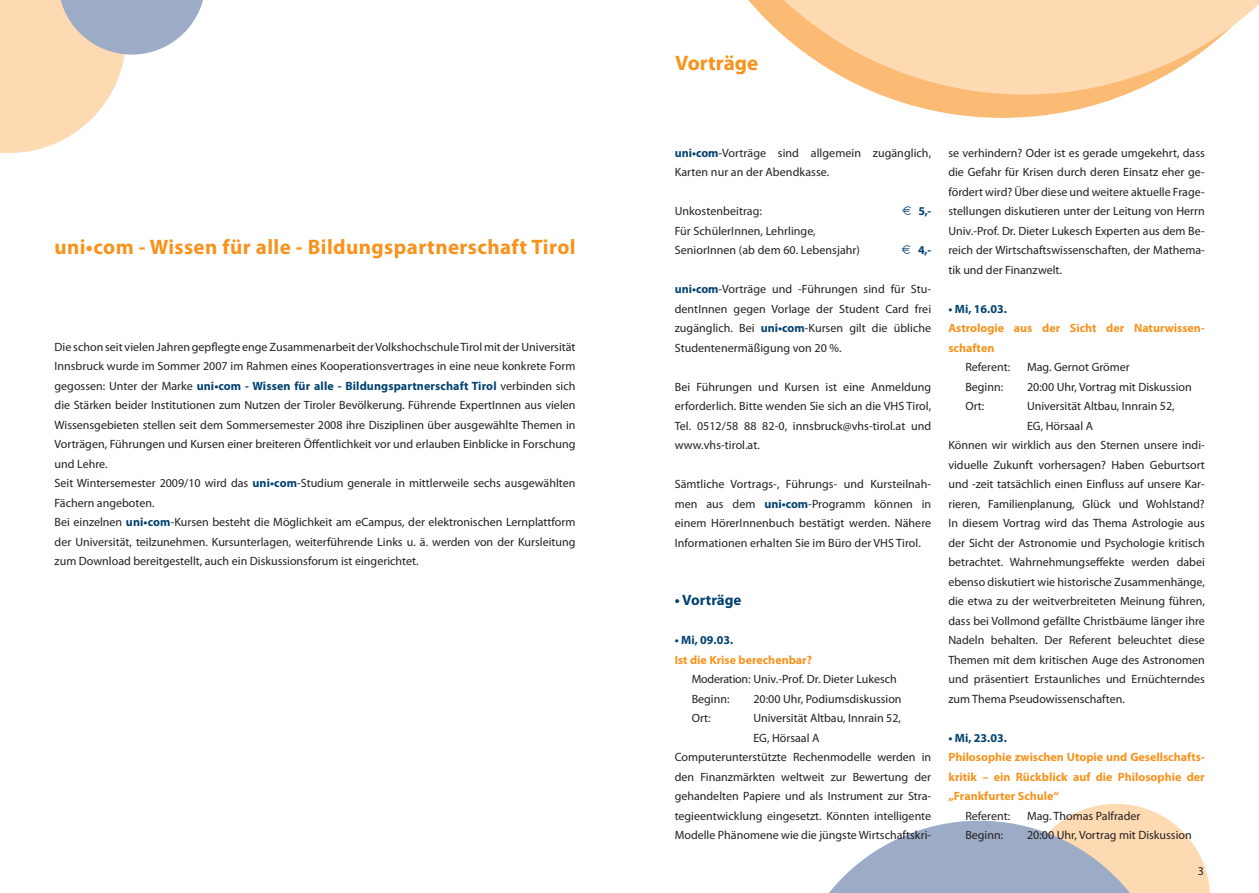
<style>
.page{position:relative;width:1259px;height:893px;background:#fff}
.page>*{position:absolute;margin:0;border:0;box-sizing:border-box;transform-origin:0 0}
.t1{font:700 21px "Myriad Pro";letter-spacing:.02em;color:#f7931d}
.t2{font:700 21px "Myriad Pro";color:#f7931d}
.t3{font:700 15px "Myriad Pro";color:#004271}
.t4{font:12px/19.5px "Myriad Pro";color:#231f20}
.t5{font:700 12px/19.5px "Myriad Pro";color:#f7931d}
.t6{font:700 12px "Myriad Pro";color:#004271}
.s1{font-weight:700;color:#004271}
.s2{font-family:"Euro Collection";font-weight:400}
</style>
<div class="page">
<svg style="left:829px;top:804px;width:381px;height:89px"></svg>
<svg style="left:0;top:0;width:203px;height:153px"></svg>
<svg style="left:881px;top:95px;width:243px;height:23px;fill:#fcbb74"></svg>
<svg style="left:748px;top:0;width:511px;height:95px;fill:#fedab3"></svg>
<h1 class="t1" style="left:54px;top:233px;width:523px">uni•com - Wissen für alle - Bildungspartnerschaft Tirol</h1>
<p class="t4" style="left:55px;top:337px;width:522px">Die schon seit vielen Jahren gepflegte enge Zusammenarbeit der Volkshochschule Tirol mit der Universität Innsbruck wurde im Sommer 2007 im Rahmen eines Kooperationsvertrages in eine neue konkrete Form gegossen: Unter der Marke <span class="s1">uni•com - Wissen für alle - Bildungspartnerschaft Tirol</span> verbinden sich die Stärken beider Institutionen zum Nutzen der Tiroler Bevölkerung. Führende ExpertInnen aus vielen Wissensgebieten stellen seit dem Sommersemester 2008 ihre Disziplinen über ausgewählte Themen in Vorträgen, Führungen und Kursen einer breiteren Öffentlichkeit vor und erlauben Einblicke in Forschung und Lehre.<br>Seit Wintersemester 2009/10 wird das <span class="s1">uni•com</span>-Studium generale in mittlerweile sechs ausgewählten Fächern angeboten.<br>Bei einzelnen <span class="s1">uni•com</span>-Kursen besteht die Möglichkeit am eCampus, der elektronischen Lernplattform der Universität, teilzunehmen. Kursunterlagen, weiterführende Links u. ä. werden von der Kursleitung zum Download bereitgestellt, auch ein Diskussionsforum ist eingerichtet.</p>
<h1 class="t2" style="left:675px;top:49px;width:84px">Vorträge</h1>
<p class="t4" style="left:675px;top:143px;width:258px"><span class="s1">uni•com</span>-Vorträge sind allgemein zugänglich,<br>Karten nur an der Abendkasse.</p>
<p class="t4" style="left:675px;top:201px;width:89px">Unkostenbeitrag:</p>
<p class="t6" style="left:902px;top:203px;width:30px"><span class="s2">E</span> 5,-</p>
<p class="t4" style="left:675px;top:221px;width:187px">Für SchülerInnen, Lehrlinge,<br>SeniorInnen (ab dem 60. Lebensjahr)</p>
<p class="t6" style="left:902px;top:242px;width:31px"><span class="s2">E</span> 4,-</p>
<p class="t4" style="left:675px;top:279px;width:258px;text-align:justify"><span class="s1">uni•com</span>-Vorträge und -Führungen sind für Stu&shy;dentInnen gegen Vorlage der Student Card frei zugänglich. Bei <span class="s1">uni•com</span>-Kursen gilt die übliche Studentenermäßigung von 20 %.</p>
<p class="t4" style="left:675px;top:377px;width:258px;text-align:justify">Bei Führungen und Kursen ist eine Anmeldung erforderlich. Bitte wenden Sie sich an die VHS Tirol, Tel. 0512/58 88 82-0, innsbruck@vhs-tirol.at und www.vhs-tirol.at.</p>
<p class="t4" style="left:675px;top:474px;width:258px;text-align:justify">Sämtliche Vortrags-, Führungs- und Kursteilnah&shy;men aus dem <span class="s1">uni•com</span>-Programm können in einem HörerInnenbuch bestätigt werden. Nähere Informationen erhalten Sie im Büro der VHS Tirol.</p>
<p class="t3" style="left:675px;top:590px;width:68px">• Vorträge</p>
<p class="t6" style="left:675px;top:632px;width:60px">• Mi, 09.03.</p>
<p class="t5" style="left:675px;top:650px;width:139px">Ist die Krise berechenbar?</p>
<p class="t4" style="left:692px;top:669px;width:207px">Moderation: Univ.-Prof. Dr. Dieter Lukesch<br>Beginn:</p>
<p class="t4" style="left:753px;top:689px;width:150px">20:00 Uhr, Podiumsdiskussion</p>
<p class="t4" style="left:692px;top:708px;width:20px">Ort:</p>
<p class="t4" style="left:753px;top:708px;width:149px">Universität Altbau, Innrain 52,</p>
<p class="t4" style="left:753px;top:728px;width:68px">EG, Hörsaal A</p>
<p class="t4" style="left:675px;top:747px;width:258px">Computerunterstützte Rechenmodelle werden in</p>
<p class="t4" style="left:675px;top:767px;width:258px">den Finanzmärkten weltweit zur Bewertung der</p>
<p class="t4" style="left:675px;top:786px;width:258px">gehandelten Papiere und als Instrument zur Stra-</p>
<p class="t4" style="left:675px;top:806px;width:258px">tegieentwicklung eingesetzt. Könnten intelligente</p>
<p class="t4" style="left:675px;top:825px;width:258px">Modelle Phänomene wie die jüngste Wirtschaftskri-</p>
<p class="t4" style="left:948px;top:143px;width:258px;text-align:justify">se verhindern? Oder ist es gerade umgekehrt, dass die Gefahr für Krisen durch deren Einsatz eher ge&shy;fördert wird? Über diese und weitere aktuelle Frage&shy;stellungen diskutieren unter der Leitung von Herrn Univ.-Prof. Dr. Dieter Lukesch Experten aus dem Be&shy;reich der Wirtschaftswissenschaften, der Mathema&shy;tik und der Finanzwelt.</p>
<p class="t6" style="left:948px;top:301px;width:60px">• Mi, 16.03.</p>
<p class="t5" style="left:948px;top:318px;width:258px">Astrologie aus der Sicht der Naturwissen&shy;schaften</p>
<p class="t4" style="left:965px;top:357px;width:46px">Referent:</p>
<p class="t4" style="left:1027px;top:357px;width:104px">Mag. Gernot Grömer</p>
<p class="t4" style="left:965px;top:377px;width:39px">Beginn:</p>
<p class="t4" style="left:1027px;top:377px;width:166px">20:00 Uhr, Vortrag mit Diskussion</p>
<p class="t4" style="left:965px;top:396px;width:20px">Ort:</p>
<p class="t4" style="left:1027px;top:396px;width:149px">Universität Altbau, Innrain 52,</p>
<p class="t4" style="left:1027px;top:416px;width:68px">EG, Hörsaal A</p>
<p class="t4" style="left:948px;top:435px;width:258px">Können wir wirklich aus den Sternen unsere indi-</p>
<p class="t4" style="left:948px;top:455px;width:258px">viduelle Zukunft vorhersagen? Haben Geburtsort</p>
<p class="t4" style="left:948px;top:474px;width:258px">und -zeit tatsächlich einen Einfluss auf unsere Kar-</p>
<p class="t4" style="left:948px;top:494px;width:258px">rieren, Familienplanung, Glück und Wohlstand?</p>
<p class="t4" style="left:948px;top:513px;width:258px">In diesem Vortrag wird das Thema Astrologie aus</p>
<p class="t4" style="left:948px;top:533px;width:258px">der Sicht der Astronomie und Psychologie kritisch</p>
<p class="t4" style="left:948px;top:552px;width:258px">betrachtet. Wahrnehmungseffekte werden dabei</p>
<p class="t4" style="left:948px;top:572px;width:258px">ebenso diskutiert wie historische Zusammenhänge,</p>
<p class="t4" style="left:948px;top:591px;width:258px">die etwa zu der weitverbreiteten Meinung führen,</p>
<p class="t4" style="left:948px;top:611px;width:258px">dass bei Vollmond gefällte Christbäume länger ihre</p>
<p class="t4" style="left:948px;top:630px;width:258px">Nadeln behalten. Der Referent beleuchtet diese</p>
<p class="t4" style="left:948px;top:650px;width:258px">Themen mit dem kritischen Auge des Astronomen</p>
<p class="t4" style="left:948px;top:669px;width:258px">und präsentiert Erstaunliches und Ernüchterndes</p>
<p class="t4" style="left:948px;top:689px;width:178px">zum Thema Pseudowissenschaften.</p>
<p class="t6" style="left:948px;top:730px;width:60px">• Mi, 23.03.</p>
<p class="t5" style="left:948px;top:747px;width:258px;text-align:justify">Philosophie zwischen Utopie und Gesellschafts&shy;kritik – ein Rückblick auf die Philosophie der „Frankfurter Schule“</p>
<p class="t4" style="left:965px;top:806px;width:46px">Referent:</p>
<p class="t4" style="left:1027px;top:806px;width:115px">Mag. Thomas Palfrader</p>
<p class="t4" style="left:965px;top:825px;width:39px">Beginn:</p>
<p class="t4" style="left:1027px;top:825px;width:166px">20:00 Uhr, Vortrag mit Diskussion</p>
<p class="t4" style="left:1197px;top:861px;width:8px">3</p>
</div>
